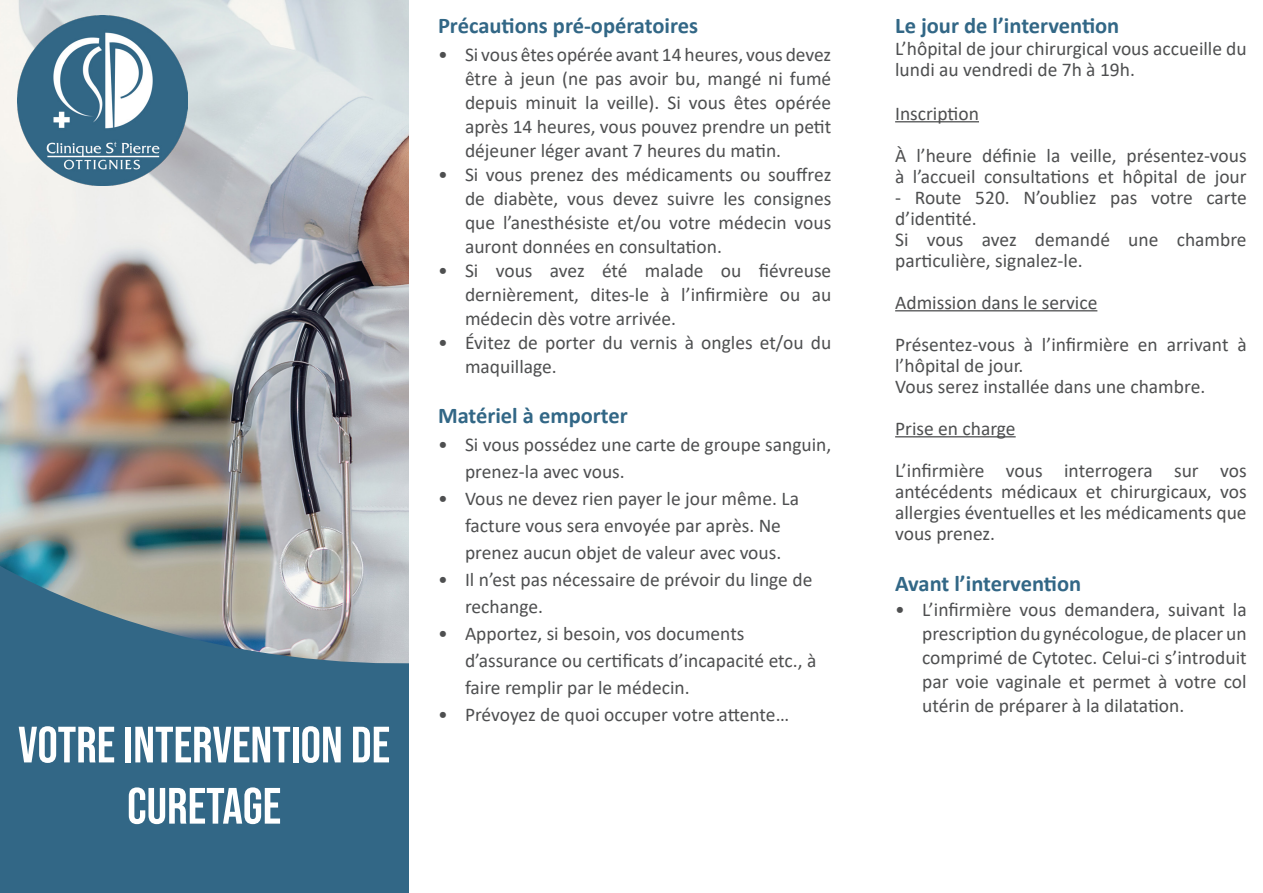
<style>
.page{position:relative;width:1263px;height:893px;background:#fff}
.page>*{position:absolute;margin:0;border:0;box-sizing:border-box;transform-origin:0 0}
.t1{font:51px/61.2px "Bebas Neue";color:#fff;text-align:center}
.t2{font:700 22.5px "Calibri";color:#326786}
.t3{font:19.5px/24px "Calibri";color:#4e4f50}
</style>
<div class="page">
<img style="left:0;top:0;width:408px;height:485px">
<img style="left:18px;top:16px;width:170px;height:170px">
<svg style="left:0;top:485px;width:408px;height:408px;background:#5c7f92"></svg>
<hr style="left:895px;top:121px;width:84px;height:1px;background:#4e4f50">
<hr style="left:895px;top:310px;width:202px;height:1px;background:#4e4f50">
<hr style="left:895px;top:436px;width:121px;height:1px;background:#4e4f50">
<p class="t1" style="left:18px;top:714px;width:374px">VOTRE INTERVENTION DE<br>CURETAGE</p>
<p class="t2" style="left:438px;top:9px;width:262px">Précautions pré-opératoires</p>
<p class="t3" style="left:465px;top:42px;width:368px;text-align:justify;text-indent:-27px">• Si vous êtes opérée avant 14 heures, vous devez être à jeun (ne pas avoir bu, mangé ni fumé depuis minuit la veille). Si vous êtes opérée après 14 heures, vous pouvez prendre un petit déjeuner léger avant 7 heures du matin.</p>
<p class="t3" style="left:465px;top:162px;width:368px;text-align:justify;text-indent:-27px">• Si vous prenez des médicaments ou souffrez de diabète, vous devez suivre les consignes que l’anesthésiste et/ou votre médecin vous auront données en consultation.</p>
<p class="t3" style="left:465px;top:258px;width:368px;text-align:justify;text-indent:-27px">• Si vous avez été malade ou fiévreuse dernièrement, dites-le à l’infirmière ou au médecin dès votre arrivée.</p>
<p class="t3" style="left:465px;top:330px;width:368px;text-indent:-27px">• Évitez de porter du vernis à ongles et/ou du maquillage.</p>
<p class="t2" style="left:438px;top:399px;width:191px">Matériel à emporter</p>
<p class="t3" style="left:465px;top:431px;width:368px;line-height:27px;text-indent:-27px">• Si vous possédez une carte de groupe sanguin, prenez-la avec vous.</p>
<p class="t3" style="left:438px;top:485px;width:363px;line-height:27px;text-align:center">• Vous ne devez rien payer le jour même. La facture vous sera envoyée par après. Ne prenez aucun objet de valeur avec vous.</p>
<p class="t3" style="left:465px;top:566px;width:349px;line-height:27px;text-indent:-27px">• Il n’est pas nécessaire de prévoir du linge de rechange.</p>
<p class="t3" style="left:465px;top:620px;width:353px;line-height:27px;text-indent:-27px">• Apportez, si besoin, vos documents d’assurance ou certificats d’incapacité etc., à faire remplir par le médecin.</p>
<p class="t3" style="left:438px;top:702px;width:353px">• Prévoyez de quoi occuper votre attente…</p>
<p class="t2" style="left:895px;top:9px;width:226px">Le jour de l’intervention</p>
<p class="t3" style="left:895px;top:38px;width:353px;line-height:21px">L’hôpital de jour chirurgical vous accueille du lundi au vendredi de 7h à 19h.</p>
<p class="t3" style="left:895px;top:101px;width:85px">Inscription</p>
<p class="t3" style="left:895px;top:144px;width:353px;line-height:21px">À l’heure définie la veille, présentez-vous à l’accueil consultations et hôpital de jour</p>
<p class="t3" style="left:895px;top:186px;width:353px;line-height:21px">- Route 520. N’oubliez pas votre carte d’identité.</p>
<p class="t3" style="left:895px;top:228px;width:353px;line-height:21px">Si vous avez demandé une chambre particulière, signalez-le.</p>
<p class="t3" style="left:895px;top:290px;width:204px">Admission dans le service</p>
<p class="t3" style="left:895px;top:333px;width:353px;line-height:21px">Présentez-vous à l’infirmière en arrivant à l’hôpital de jour.</p>
<p class="t3" style="left:895px;top:374px;width:312px">Vous serez installée dans une chambre.</p>
<p class="t3" style="left:895px;top:416px;width:122px">Prise en charge</p>
<p class="t3" style="left:895px;top:459px;width:353px;line-height:21px;text-align:justify">L’infirmière vous interrogera sur vos antécédents médicaux et chirurgicaux, vos allergies éventuelles et les médicaments que vous prenez.</p>
<p class="t2" style="left:895px;top:567px;width:188px">Avant l’intervention</p>
<p class="t3" style="left:922px;top:597px;width:326px;text-align:justify;text-indent:-27px">• L’infirmière vous demandera, suivant la prescription du gynécologue, de placer un comprimé de Cytotec. Celui-ci s’introduit par voie vaginale et permet à votre col utérin de préparer à la dilatation.</p>
</div>
